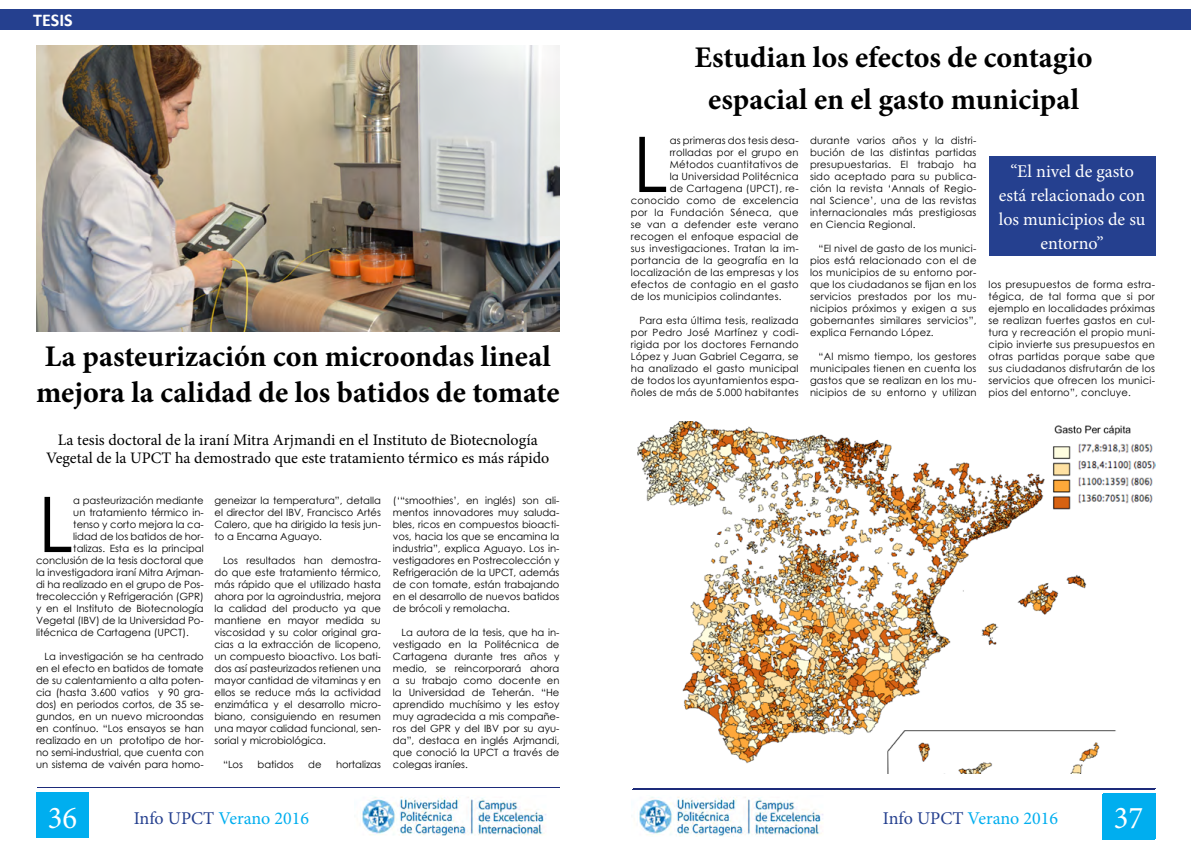
<style>
.page{position:relative;width:1191px;height:842px;background:#fff}
.page>*{position:absolute;margin:0;border:0;box-sizing:border-box;transform-origin:0 0}
.t1{font:76.8px "Century Gothic";color:#000}
.t2{font:31.8px "Minion Pro";color:#fff;scale:.96 1}
.t3{font:700 30px/36px "Minion Pro";color:#000}
.t4{font:18px/24px "Minion Pro";color:#fff;text-align:center}
.t5{font:18px "Minion Pro";color:#00aeef}
.t6{font:700 18px "Calibri";color:#fff}
.t7{font:16px/18px "Minion Pro";color:#000;text-align:center}
.t8{font:10px/12px "Century Gothic";letter-spacing:.02em;color:#000;text-align:justify}
.t9{font:10px "Century Gothic";color:#000}
.s1{color:#25408f}
</style>
<div class="page">
<div style="left:37px;top:793px;width:52px;height:45px;background:#00aeef"></div>
<div style="left:1103px;top:793px;width:52px;height:46px;background:#00aeef"></div>
<hr style="left:37px;top:787px;width:522px;height:1px;background:#1d2b7a">
<hr style="left:633px;top:788px;width:522px;height:1px;background:#1d2b7a">
<img style="left:362px;top:797px;width:184px;height:39px">
<div style="left:1102px;top:794px;width:52px;height:45px;background:#00aeef"></div>
<hr style="left:632px;top:789px;width:522px;height:1px;background:#1d2b7a">
<img style="left:639px;top:797px;width:184px;height:39px">
<div style="left:0;top:9px;width:1191px;height:21px;background:#25408f"></div>
<img style="left:36px;top:45px;width:523px;height:287px">
<img style="left:637px;top:421px;width:518px;height:353px">
<div style="left:989px;top:156px;width:166px;height:99px;background:#25408f"></div>
<h3 class="t6" style="left:33px;top:8px;width:41px">TESIS</h3>
<h3 class="t3" style="left:36px;top:338px;width:525px">La pasteurización con microondas lineal mejora la calidad de los batidos de tomate</h3>
<h3 class="t7" style="left:46px;top:431px;width:505px">La tesis doctoral de la iraní Mitra Arjmandi en el Instituto de Biotecnología<br>Vegetal de la UPCT ha demostrado que este tratamiento térmico es más rápido</h3>
<h1 class="t1" style="left:38px;top:471px;width:37px">L</h1>
<p class="t9" style="left:73px;top:493px;width:132px">a pasteurización mediante</p>
<p class="t9" style="left:73px;top:505px;width:132px">un tratamiento térmico in-</p>
<p class="t9" style="left:73px;top:517px;width:132px">tenso y corto mejora la ca-</p>
<p class="t9" style="left:73px;top:529px;width:132px">lidad de los batidos de hor-</p>
<p class="t9" style="left:73px;top:541px;width:132px">talizas. Esta es la principal</p>
<p class="t9" style="left:36px;top:553px;width:169px">conclusión de la tesis doctoral que</p>
<p class="t9" style="left:36px;top:565px;width:169px">la investigadora iraní Mitra Arjman-</p>
<p class="t9" style="left:36px;top:577px;width:169px">di ha realizado en el grupo de Pos-</p>
<p class="t9" style="left:36px;top:589px;width:169px">trecolección y Refrigeración (GPR)</p>
<p class="t9" style="left:36px;top:601px;width:169px">y en el Instituto de Biotecnología</p>
<p class="t9" style="left:36px;top:613px;width:169px">Vegetal (IBV) de la Universidad Po-</p>
<p class="t9" style="left:36px;top:625px;width:154px">litécnica de Cartagena (UPCT).</p>
<p class="t8" style="left:36px;top:650px;width:169px;text-indent:8px">La investigación se ha centrado en el efecto en batidos de tomate de su calentamiento a alta poten&shy;cia (hasta 3.600 vatios y 90 gra&shy;dos) en periodos cortos, de 35 se&shy;gundos, en un nuevo microondas en contínuo. “Los ensayos se han realizado en un prototipo de hor&shy;no semi-industrial, que cuenta con un sistema de vaivén para homo-</p>
<p class="t8" style="left:214px;top:494px;width:168px">geneizar la temperatura”, detalla el director del IBV, Francisco Artés Calero, que ha dirigido la tesis jun&shy;to a Encarna Aguayo.</p>
<p class="t8" style="left:214px;top:554px;width:168px;text-indent:8px">Los resultados han demostra&shy;do que este tratamiento térmico, más rápido que el utilizado hasta ahora por la agroindustria, mejora la calidad del producto ya que mantiene en mayor medida su viscosidad y su color original gra&shy;cias a la extracción de licopeno, un compuesto bioactivo. Los bati&shy;dos así pasteurizados retienen una mayor cantidad de vitaminas y en ellos se reduce más la actividad enzimática y el desarrollo micro&shy;biano, consiguiendo en resumen una mayor calidad funcional, sen&shy;sorial y microbiológica.</p>
<p class="t8" style="left:223px;top:758px;width:22px">“Los</p>
<p class="t9" style="left:257px;top:757px;width:38px">batidos</p>
<p class="t8" style="left:308px;top:758px;width:15px">de</p>
<p class="t9" style="left:336px;top:757px;width:46px">hortalizas</p>
<p class="t8" style="left:393px;top:494px;width:168px">(‘“smoothies’, en inglés) son ali&shy;mentos innovadores muy saluda&shy;bles, ricos en compuestos bioacti&shy;vos, hacia los que se encamina la industria”, explica Aguayo. Los in&shy;vestigadores en Postrecolección y Refrigeración de la UPCT, además de con tomate, están trabajando en el desarrollo de nuevos batidos de brócoli y remolacha.</p>
<p class="t8" style="left:393px;top:626px;width:168px;text-indent:9px">La autora de la tesis, que ha in&shy;vestigado en la Politécnica de Cartagena durante tres años y medio, se reincorporará ahora a su trabajo como docente en la Universidad de Teherán. “He aprendido muchísimo y les estoy muy agradecida a mis compañe&shy;ros del GPR y del IBV por su ayu&shy;da”, destaca en inglés Arjmandi, que conoció la UPCT a través de colegas iraníes.</p>
<h3 class="t3" style="left:694px;top:36px;width:399px;line-height:41.7px;text-align:center">Estudian los efectos de contagio espacial en el gasto municipal</h3>
<h1 class="t1" style="left:632px;top:111px;width:37px">L</h1>
<p class="t8" style="left:669px;top:134px;width:130px">as primeras dos tesis desa-</p>
<p class="t8" style="left:669px;top:146px;width:130px">rrolladas por el grupo en</p>
<p class="t8" style="left:669px;top:158px;width:130px">Métodos cuantitativos de</p>
<p class="t8" style="left:669px;top:170px;width:130px">la Universidad Politécnica</p>
<p class="t8" style="left:669px;top:182px;width:130px">de Cartagena (UPCT), re-</p>
<p class="t8" style="left:631px;top:194px;width:169px">conocido como de excelencia</p>
<p class="t8" style="left:631px;top:206px;width:169px">por la Fundación Séneca, que</p>
<p class="t8" style="left:631px;top:218px;width:169px">se van a defender este verano</p>
<p class="t8" style="left:631px;top:230px;width:169px">recogen el enfoque espacial de</p>
<p class="t8" style="left:631px;top:242px;width:169px">sus investigaciones. Tratan la im-</p>
<p class="t8" style="left:631px;top:254px;width:169px">portancia de la geografía en la</p>
<p class="t8" style="left:631px;top:266px;width:169px">localización de las empresas y los</p>
<p class="t8" style="left:631px;top:278px;width:169px">efectos de contagio en el gasto</p>
<p class="t8" style="left:631px;top:290px;width:152px">de los municipios colindantes.</p>
<p class="t8" style="left:631px;top:314px;width:169px;text-indent:8px">Para esta última tesis, realizada por Pedro José Martínez y codi&shy;rigida por los doctores Fernando López y Juan Gabriel Cegarra, se ha analizado el gasto municipal de todos los ayuntamientos espa&shy;ñoles de más de 5.000 habitantes</p>
<p class="t8" style="left:810px;top:134px;width:168px">durante varios años y la distri&shy;bución de las distintas partidas presupuestarias. El trabajo ha sido aceptado para su publica&shy;ción la revista ‘Annals of Regio&shy;nal Science’, una de las revistas internacionales más prestigiosas en Ciencia Regional.</p>
<p class="t8" style="left:810px;top:242px;width:168px;text-indent:8px">“El nivel de gasto de los munici&shy;pios está relacionado con el de los municipios de su entorno por&shy;que los ciudadanos se fijan en los servicios prestados por los mu&shy;nicipios próximos y exigen a sus gobernantes similares servicios”, explica Fernando López.</p>
<p class="t8" style="left:810px;top:350px;width:168px;text-indent:8px">“Al mismo tiempo, los gestores municipales tienen en cuenta los gastos que se realizan en los mu&shy;nicipios de su entorno y utilizan</p>
<h3 class="t4" style="left:998px;top:159px;width:148px">“El nivel de gasto está relacionado con los municipios de su entorno”</h3>
<p class="t8" style="left:988px;top:278px;width:168px">los presupuestos de forma estra&shy;tégica, de tal forma que si por ejemplo en localidades próximas se realizan fuertes gastos en cul&shy;tura y recreación el propio muni&shy;cipio invierte sus presupuestos en otras partidas porque sabe que sus ciudadanos disfrutarán de los servicios que ofrecen los munici&shy;pios del entorno”, concluye.</p>
<h2 class="t2" style="left:48px;top:797px;width:32px">36</h2>
<h2 class="t2" style="left:1122px;top:797px;width:17px">3</h2>
<h3 class="t5" style="left:134px;top:806px;width:177px"><span class="s1">Info UPCT</span> Verano 2016</h3>
<h3 class="t5" style="left:883px;top:806px;width:177px"><span class="s1">Info UPCT</span> Verano 2016</h3>
<h2 class="t2" style="left:1113px;top:797px;width:32px">37</h2>
</div>
